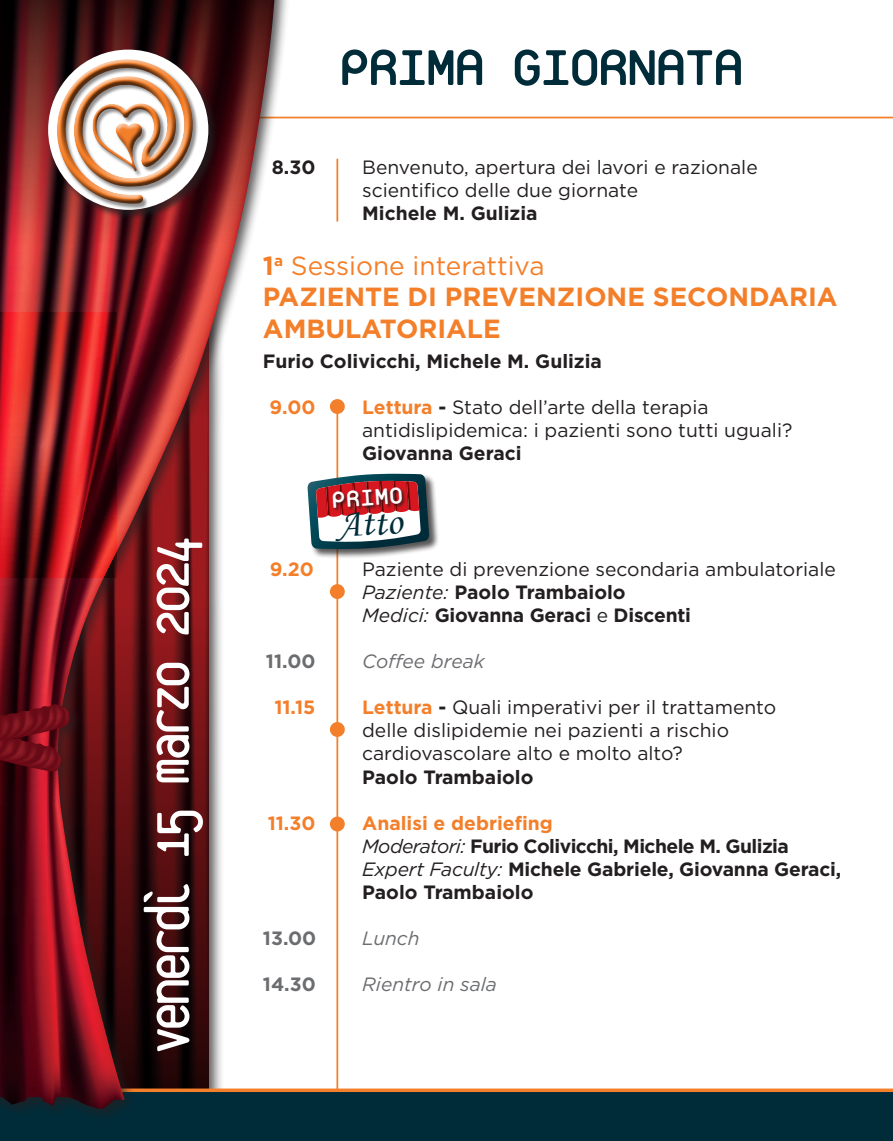
<style>
.page{position:relative;width:893px;height:1141px;background:#fff}
.page>*{position:absolute;margin:0;border:0;box-sizing:border-box;transform-origin:0 0}
.t1{font:75.25px "Platelet OT";letter-spacing:-.08em;color:#002c3a}
.t2{font:68.25px "Platelet OT";letter-spacing:-.105em;color:#fff}
.t3{font:39.38px "Monotype Corsiva";color:#002c3a}
.t4{font:33.95px "Platelet OT";color:#fff}
.t5{font:700 26.25px/31.5px "Gotham";color:#f47f2a}
.t6{font:26.25px "Gotham";color:#f47f2a}
.t7{font:19.25px/23.1px "Gotham";color:#231f20}
.t8{font:700 19.25px "Gotham";letter-spacing:-.01em;color:#231f20}
.t9{font:700 19.25px/23.1px "Gotham";letter-spacing:-.03em;color:#231f20}
.t10{font:700 19.25px "Gotham";color:#f47f2a}
.t11{font:italic 19.25px "Gotham";color:#6c6d70}
.t12{font:700 19.25px "Gotham";color:#6c6d70}
.s1{font-weight:700}
.s2{font-weight:700;color:#f47f2a}
.s3{font-weight:400;font-style:italic}
.s4{font-weight:400}
</style>
<div class="page">
<hr style="left:0;top:117px;width:893px;height:1px;background:#f47f2a">
<div style="left:0;top:1091px;width:893px;height:50px;background:#002c3a"></div>
<svg style="left:291px;top:1088px;width:602px;height:4px;background:#f58f46"></svg>
<div style="left:0;top:0;width:291px;height:1124px;background:#231f20;opacity:.75"></div>
<svg style="left:0;top:244px;width:274px;height:865px"></svg>
<svg style="left:0;top:312px;width:116px;height:488px;background:#7b161b"></svg>
<svg style="left:0;top:0;width:276px;height:244px;background:#682d2e"></svg>
<div style="left:330px;top:399px;width:15px;height:15px;background:#f47f2a;border-radius:50%"></div>
<div style="left:330px;top:584px;width:15px;height:15px;background:#f47f2a;border-radius:50%"></div>
<div style="left:330px;top:722px;width:15px;height:15px;background:#f47f2a;border-radius:50%"></div>
<div style="left:330px;top:817px;width:15px;height:14px;background:#f47f2a;border-radius:50%"></div>
<hr style="left:336px;top:407px;width:2px;height:684px;background:#f47f2a">
<hr style="left:336px;top:159px;width:2px;height:63px;background:#f47f2a">
<div style="left:48px;top:49px;width:170px;height:171px;background:#231f20;opacity:.75"></div>
<div style="left:48px;top:50px;width:160px;height:160px;background:#fff;border-radius:50%"></div>
<div style="left:57px;top:59px;width:142px;height:150px;background:#231f20;opacity:.5"></div>
<div style="left:55px;top:57px;width:133px;height:142px;background:#fff;opacity:.75"></div>
<div style="left:60px;top:64px;width:133px;height:140px;background:#231f20;opacity:.75"></div>
<div style="left:307px;top:473px;width:132px;height:86px;background:#231f20;opacity:.75"></div>
<svg style="left:307px;top:474px;width:122px;height:76px"></svg>
<div style="left:333px;top:487px;width:73px;height:25px;background:#231f20;opacity:.75"></div>
<p class="t2" style="left:141px;top:1056px;width:523px;rotate:-90deg">venerdì 15 marzo 2024</p>
<p class="t1" style="left:337px;top:33px;width:410px">PRIMA GIORNATA</p>
<p class="t8" style="left:272px;top:155px;width:45px">8.30</p>
<p class="t7" style="left:362px;top:155px;width:397px">Benvenuto, apertura dei lavori e razionale</p>
<p class="t7" style="left:362px;top:178px;width:277px">scientifico delle due giornate</p>
<p class="t8" style="left:362px;top:201px;width:177px">Michele M. Gulizia</p>
<p class="t6" style="left:263px;top:249px;width:283px"><span class="s1">1</span><sup>a</sup> Sessione interattiva</p>
<p class="t5" style="left:263px;top:281px;width:576px">PAZIENTE DI PREVENZIONE SECONDARIA<br>AMBULATORIALE</p>
<p class="t8" style="left:263px;top:348px;width:341px">Furio Colivicchi, Michele M. Gulizia</p>
<p class="t10" style="left:270px;top:394px;width:47px">9.00</p>
<p class="t7" style="left:362px;top:395px;width:432px"><span class="s2">Lettura</span> <span class="s1">-</span> Stato dell’arte della terapia antidislipidemica: i pazienti sono tutti uguali?</p>
<p class="t8" style="left:362px;top:441px;width:161px">Giovanna Geraci</p>
<p class="t4" style="left:330px;top:485px;width:75px;rotate:-4deg">PRIMO</p>
<p class="t3" style="left:335px;top:501px;width:67px;rotate:-4deg">Atto</p>
<p class="t10" style="left:270px;top:556px;width:46px">9.20</p>
<p class="t7" style="left:362px;top:557px;width:475px">Paziente di prevenzione secondaria ambulatoriale</p>
<p class="t8" style="left:362px;top:579px;width:265px"><span class="s3">Paziente:</span> Paolo Trambaiolo</p>
<p class="t8" style="left:362px;top:602px;width:330px"><span class="s3">Medici:</span> Giovanna Geraci <span class="s4">e</span> Discenti</p>
<p class="t12" style="left:266px;top:648px;width:51px">11.00</p>
<p class="t11" style="left:362px;top:649px;width:124px">Coffee break</p>
<p class="t10" style="left:274px;top:695px;width:43px">11.15</p>
<p class="t7" style="left:362px;top:695px;width:415px"><span class="s2">Lettura</span> <span class="s1">-</span> Quali imperativi per il trattamento delle dislipidemie nei pazienti a rischio cardiovascolare alto e molto alto?</p>
<p class="t8" style="left:362px;top:764px;width:173px">Paolo Trambaiolo</p>
<p class="t10" style="left:268px;top:810px;width:49px">11.30</p>
<p class="t10" style="left:362px;top:810px;width:192px">Analisi e debriefing</p>
<p class="t9" style="left:362px;top:834px;width:481px"><span class="s3">Moderatori:</span> Furio Colivicchi, Michele M. Gulizia<br><span class="s3">Expert Faculty:</span> Michele Gabriele, Giovanna Geraci,</p>
<p class="t8" style="left:362px;top:879px;width:173px">Paolo Trambaiolo</p>
<p class="t12" style="left:263px;top:926px;width:55px">13.00</p>
<p class="t11" style="left:362px;top:926px;width:59px">Lunch</p>
<p class="t12" style="left:263px;top:972px;width:54px">14.30</p>
<p class="t11" style="left:362px;top:972px;width:136px">Rientro in sala</p>
</div>
